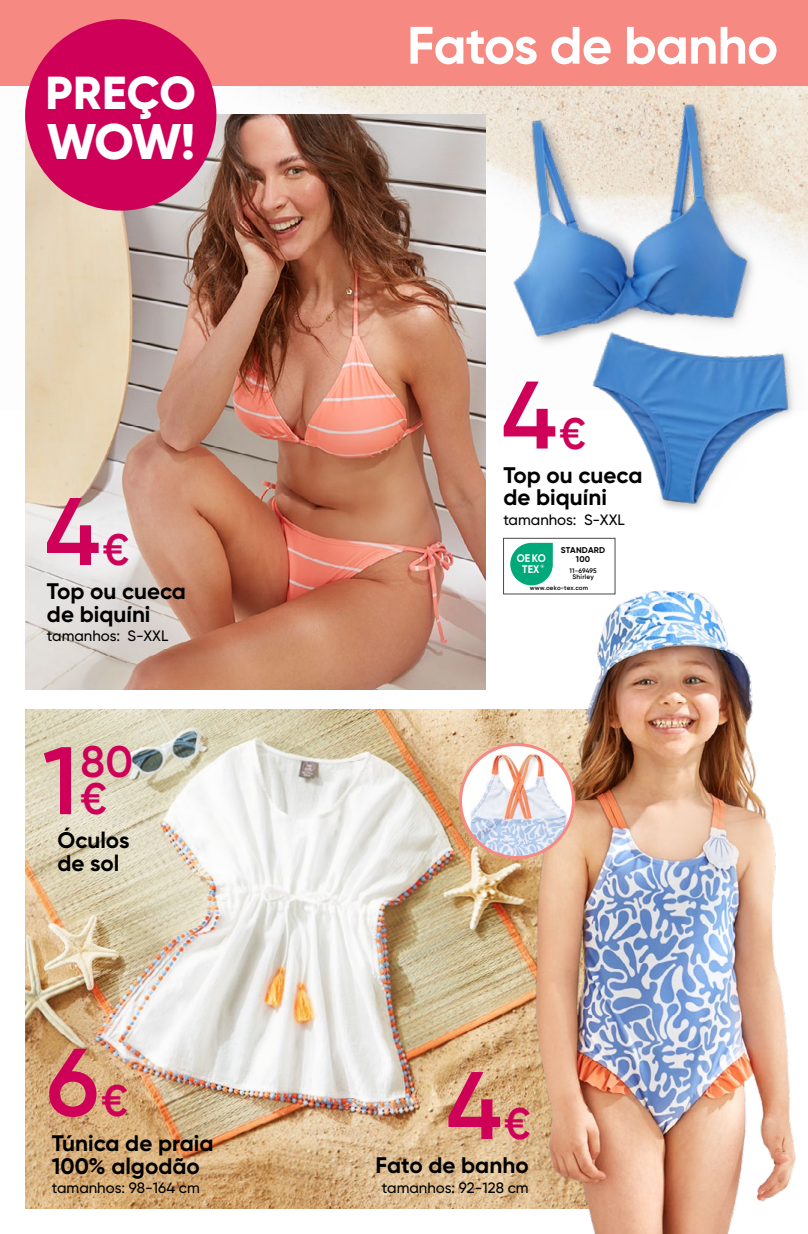
<style>
.page{position:relative;width:808px;height:1234px;background:#fff}
.page>*{position:absolute;margin:0;border:0;box-sizing:border-box;transform-origin:0 0}
.t1{font:600 95.7px "Gilroy";color:#ce0058}
.t2{font:700 52.5px "Gilroy";letter-spacing:-.015em;color:#fff}
.t3{font:800 49.95px "Gilroy";color:#fff}
.t4{font:800 46.2px "Gilroy";letter-spacing:.005em;color:#fff}
.t5{font:600 44.1px/36.8px "Gilroy";color:#ce0058;text-align:center}
.t6{font:700 22.5px/22.5px "Gilroy";color:#000}
.t7{font:500 15px "Gilroy";color:#000}
.t8{font:700 11.1px/10.9px "Gilroy";color:#fff;text-align:center;scale:.92 1}
.t9{font:700 8.4px/8.7px "Gilroy";letter-spacing:.03em;color:#000;text-align:center}
.t10{font:600 6.6px/6.6px "Gilroy";letter-spacing:.03em;color:#000;text-align:center}
.t11{font:600 6.3px "Gilroy";letter-spacing:.03em;color:#000}
.t12{font:700 4.95px "Gilroy";color:#fff}
.s1{font-size:95.7px}
.s2{font-size:44.1px}
</style>
<div class="page">
<img style="left:0;top:85px;width:808px;height:325px">
<div style="left:0;top:0;width:808px;height:85px;background:#f68981"></div>
<hr style="left:807px;top:0;width:1px;height:85px;background:#5884bf">
<img style="left:26px;top:709px;width:487px;height:499px">
<img style="left:478px;top:85px;width:311px;height:296px">
<img style="left:560px;top:310px;width:248px;height:229px">
<img style="left:513px;top:567px;width:283px;height:666px">
<img style="left:460px;top:744px;width:113px;height:113px;border-radius:56px">
<div style="left:459px;top:743px;width:116px;height:115px;border:3px solid #f68981;border-radius:50%"></div>
<img style="left:26px;top:115px;width:459px;height:573px">
<div style="left:25px;top:19px;width:191px;height:191px;background:#ce0058;border-radius:50%"></div>
<div style="left:503px;top:537px;width:112px;height:57px;background:#fff;border:1px solid #4a4a49"></div>
<div style="left:510px;top:542px;width:43px;height:43px;background:#00a97a;border-radius:21px"></div>
<h3 class="t4" style="left:46px;top:63px;width:152px">PREÇO</h3>
<h3 class="t3" style="left:47px;top:110px;width:150px">WOW!</h3>
<h1 class="t1" style="left:45px;top:472px;width:57px">4</h1>
<h3 class="t5" style="left:103px;top:530px;width:28px">€</h3>
<p class="t6" style="left:47px;top:579px;width:141px">Top ou cueca de biquíni</p>
<p class="t7" style="left:47px;top:626px;width:123px">tamanhos: S-XXL</p>
<h3 class="t5" style="left:43px;top:743px;width:92px"><span class="s1">1</span>80 €</h3>
<p class="t6" style="left:58px;top:828px;width:74px">Óculos de sol</p>
<h1 class="t1" style="left:47px;top:1022px;width:83px">6<span class="s2">€</span></h1>
<p class="t6" style="left:52px;top:1131px;width:163px">Túnica de praia<br>100% algodão</p>
<p class="t7" style="left:52px;top:1178px;width:149px">tamanhos: 98-164 cm</p>
<h2 class="t2" style="left:407px;top:12px;width:373px">Fatos de banho</h2>
<h1 class="t1" style="left:501px;top:355px;width:86px">4<span class="s2">€</span></h1>
<p class="t6" style="left:503px;top:463px;width:141px">Top ou cueca de biquíni</p>
<p class="t7" style="left:503px;top:510px;width:123px">tamanhos: S-XXL</p>
<p class="t8" style="left:517px;top:552px;width:33px">OEKO<br>TEX</p>
<p class="t12" style="left:541px;top:563px;width:5px">®</p>
<p class="t9" style="left:561px;top:545px;width:46px">STANDARD<br>100</p>
<p class="t10" style="left:569px;top:567px;width:29px">11-69495<br>Shirley</p>
<p class="t11" style="left:530px;top:584px;width:60px">www.oeko-tex.com</p>
<h1 class="t1" style="left:446px;top:1045px;width:86px">4<span class="s2">€</span></h1>
<p class="t6" style="left:375px;top:1153px;width:155px">Fato de banho</p>
<p class="t7" style="left:382px;top:1178px;width:148px">tamanhos: 92-128 cm</p>
</div>
